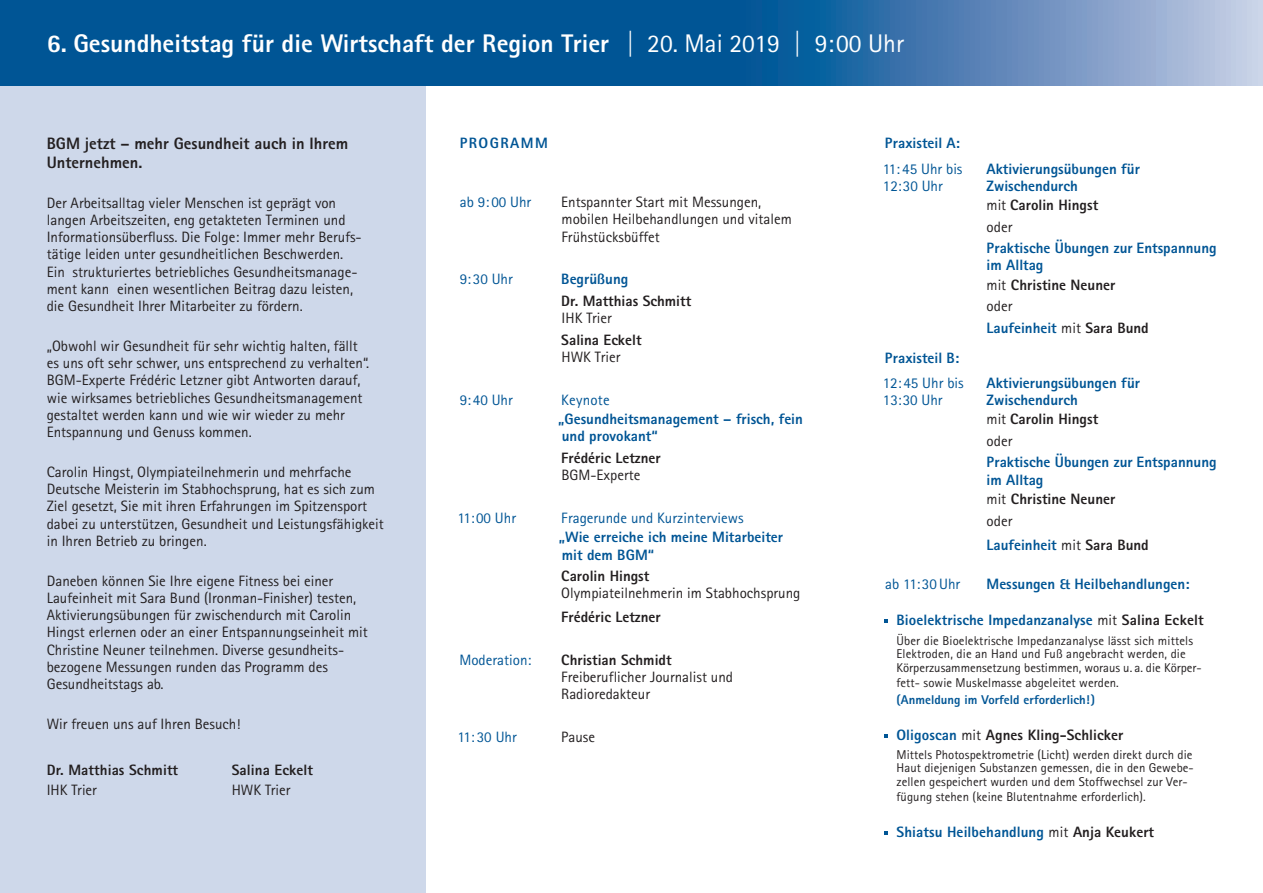
<style>
.page{position:relative;width:1263px;height:893px;background:#fff}
.page>*{position:absolute;margin:0;border:0;box-sizing:border-box;transform-origin:0 0}
.t1{font:800 25.5px "AT Rotis Sans Serif";color:#fff}
.t2{font:800 16.5px/18.8px "AT Rotis Sans Serif";color:#231f20}
.t3{font:15px/17.2px "AT Rotis Sans Serif";color:#231f20}
.t4{font:800 15px/17.2px "AT Rotis Sans Serif";color:#005595}
.t5{font:800 15px/17.2px "AT Rotis Sans Serif";color:#231f20}
.t6{font:15px "AT Rotis Sans Serif";color:#005595}
.t7{font:800 15px "AT Rotis Sans Serif";letter-spacing:.1em;color:#005595}
.t8{font:12.75px/13.5px "AT Rotis Sans Serif";letter-spacing:.005em;color:#231f20}
.s1{font-weight:400}
.s2{font-size:14.25px}
.s3{font-weight:800}
.s4{font-weight:400;color:#231f20}
.s5{color:#231f20}
.s6{font-weight:800;color:#005595}
.s7{color:#005595}
</style>
<div class="page">
<div style="left:0;top:85px;width:425px;height:808px;background:#ced8ea"></div>
<svg style="left:0;top:0;width:1263px;height:85px;background:#276ba4"></svg>
<svg style="left:884px;top:619px;width:4px;height:3px"></svg>
<svg style="left:884px;top:734px;width:4px;height:3px"></svg>
<svg style="left:884px;top:831px;width:4px;height:3px"></svg>
<p class="t1" style="left:47px;top:28px;width:859px">6. Gesundheitstag für die Wirtschaft der Region Trier | <span class="s1">20. Mai 2019 | 9:00 Uhr</span></p>
<p class="t2" style="left:47px;top:134px;width:303px">BGM jetzt – mehr Gesundheit auch in Ihrem<br>Unternehmen.</p>
<p class="t3" style="left:47px;top:194px;width:316px">Der Arbeitsalltag vieler Menschen ist geprägt von langen Arbeitszeiten, eng getakteten Terminen und Informationsüberfluss. Die Folge: Immer mehr Berufs&shy;tätige leiden unter gesundheitlichen Beschwerden.<br>Ein strukturiertes betriebliches Gesundheitsmanage&shy;ment kann einen wesentlichen Beitrag dazu leisten, die Gesundheit Ihrer Mitarbeiter zu fördern.</p>
<p class="t3" style="left:47px;top:337px;width:324px">„Obwohl wir Gesundheit für sehr wichtig halten, fällt es uns oft sehr schwer, uns entsprechend zu verhalten“.<br>BGM-Experte Frédéric Letzner gibt Antworten darauf, wie wirksames betriebliches Gesundheitsmanagement gestaltet werden kann und wie wir wieder zu mehr Entspannung und Genuss kommen.</p>
<p class="t3" style="left:47px;top:463px;width:339px">Carolin Hingst, Olympiateilnehmerin und mehrfache Deutsche Meisterin im Stabhochsprung, hat es sich zum Ziel gesetzt, Sie mit ihren Erfahrungen im Spitzensport dabei zu unterstützen, Gesundheit und Leistungsfähigkeit in Ihren Betrieb zu bringen.</p>
<p class="t3" style="left:47px;top:572px;width:323px">Daneben können Sie Ihre eigene Fitness bei einer Laufeinheit mit Sara Bund (Ironman-Finisher) testen, Aktivierungsübungen für zwischendurch mit Carolin Hingst erlernen oder an einer Entspannungseinheit mit Christine Neuner teilnehmen. Diverse gesundheits&shy;bezogene Messungen runden das Programm des Gesundheitstags ab.</p>
<p class="t3" style="left:47px;top:715px;width:195px">Wir freuen uns auf Ihren Besuch<span class="s2">!</span></p>
<p class="t5" style="left:47px;top:761px;width:133px">Dr. Matthias Schmitt</p>
<p class="t5" style="left:232px;top:761px;width:83px">Salina Eckelt</p>
<p class="t3" style="left:47px;top:781px;width:52px">IHK Trier</p>
<p class="t3" style="left:232px;top:781px;width:60px">HWK Trier</p>
<p class="t7" style="left:460px;top:133px;width:90px">PROGRAMM</p>
<p class="t6" style="left:460px;top:193px;width:73px">ab 9: 00 Uhr</p>
<p class="t3" style="left:561px;top:193px;width:232px">Entspannter Start mit Messungen, mobilen Heilbehandlungen und vitalem<br>Frühstücksbüffet</p>
<p class="t6" style="left:460px;top:271px;width:55px">9:30 Uhr</p>
<p class="t4" style="left:561px;top:271px;width:68px">Begrüßung</p>
<p class="t5" style="left:561px;top:292px;width:131px">Dr. Matthias Schmitt<br><span class="s1">IHK Trier</span></p>
<p class="t5" style="left:561px;top:331px;width:82px">Salina Eckelt<br><span class="s1">HWK Trier</span></p>
<p class="t6" style="left:460px;top:391px;width:55px">9:40 Uhr</p>
<p class="t6" style="left:561px;top:391px;width:50px">Keynote</p>
<p class="t4" style="left:558px;top:410px;width:246px">„Gesundheitsmanagement – frisch, fein und provokant“</p>
<p class="t5" style="left:561px;top:449px;width:101px">Frédéric Letzner<br><span class="s1">BGM-Experte</span></p>
<p class="t6" style="left:458px;top:509px;width:60px">11:00 Uhr</p>
<p class="t6" style="left:561px;top:509px;width:184px">Fragerunde und Kurzinterviews</p>
<p class="t4" style="left:559px;top:528px;width:226px">„Wie erreiche ich meine Mitarbeiter mit dem BGM“</p>
<p class="t3" style="left:561px;top:567px;width:241px"><span class="s3">Carolin Hingst<br></span>Olympiateilnehmerin im Stabhochsprung</p>
<p class="t5" style="left:561px;top:608px;width:101px">Frédéric Letzner</p>
<p class="t6" style="left:459px;top:651px;width:73px">Moderation:</p>
<p class="t3" style="left:561px;top:651px;width:173px"><span class="s3">Christian Schmidt<br></span>Freiberuflicher Journalist und<br>Radioredakteur</p>
<p class="t6" style="left:458px;top:728px;width:61px">11: 30 Uhr</p>
<p class="t3" style="left:561px;top:728px;width:35px">Pause</p>
<p class="t4" style="left:885px;top:134px;width:77px">Praxisteil A:</p>
<p class="t6" style="left:883px;top:160px;width:81px">11: 45 Uhr bis</p>
<p class="t4" style="left:986px;top:160px;width:155px">Aktivierungsübungen für</p>
<p class="t6" style="left:883px;top:177px;width:61px">12:30 Uhr</p>
<p class="t4" style="left:986px;top:177px;width:93px">Zwischendurch</p>
<p class="t5" style="left:986px;top:196px;width:113px"><span class="s1">mit</span> Carolin Hingst</p>
<p class="t3" style="left:986px;top:218px;width:27px">oder</p>
<p class="t4" style="left:986px;top:239px;width:232px">Praktische Übungen zur Entspannung im Alltag</p>
<p class="t5" style="left:986px;top:276px;width:130px"><span class="s1">mit</span> Christine Neuner</p>
<p class="t3" style="left:986px;top:298px;width:27px">oder</p>
<p class="t4" style="left:986px;top:319px;width:164px">Laufeinheit <span class="s4">mit</span> <span class="s5">Sara Bund</span></p>
<p class="t4" style="left:885px;top:349px;width:76px">Praxisteil B:</p>
<p class="t6" style="left:883px;top:374px;width:82px">12:45 Uhr bis</p>
<p class="t4" style="left:986px;top:374px;width:155px">Aktivierungsübungen für</p>
<p class="t6" style="left:883px;top:391px;width:61px">13:30 Uhr</p>
<p class="t4" style="left:986px;top:391px;width:93px">Zwischendurch</p>
<p class="t5" style="left:986px;top:410px;width:113px"><span class="s1">mit</span> Carolin Hingst</p>
<p class="t3" style="left:986px;top:432px;width:27px">oder</p>
<p class="t4" style="left:986px;top:453px;width:232px">Praktische Übungen zur Entspannung im Alltag</p>
<p class="t5" style="left:986px;top:490px;width:130px"><span class="s1">mit</span> Christine Neuner</p>
<p class="t3" style="left:986px;top:512px;width:27px">oder</p>
<p class="t4" style="left:986px;top:536px;width:164px">Laufeinheit <span class="s4">mit</span> <span class="s5">Sara Bund</span></p>
<p class="t6" style="left:885px;top:575px;width:77px">ab 11:30 Uhr</p>
<p class="t4" style="left:986px;top:575px;width:205px">Messungen &amp; Heilbehandlungen:</p>
<p class="t4" style="left:896px;top:611px;width:309px">Bioelektrische Impedanzanalyse <span class="s4">mit</span> <span class="s5">Salina Eckelt</span></p>
<p class="t8" style="left:896px;top:633px;width:307px">Über die Bioelektrische Impedanzanalyse lässt sich mittels<br>Elektroden, die an Hand und Fuß angebracht werden, die<br>Körperzusammensetzung bestimmen, woraus u. a. die Körper-</p>
<p class="t8" style="left:896px;top:673px;width:224px;line-height:17.2px">fett- sowie Muskelmasse abgeleitet werden. <span class="s6">(Anmeldung im Vorfeld erforderlich!)</span></p>
<p class="t5" style="left:896px;top:726px;width:228px"><span class="s7">Oligoscan</span> <span class="s1">mit</span> Agnes Kling-Schlicker</p>
<p class="t8" style="left:896px;top:748px;width:299px;text-align:justify">Mittels Photospektrometrie (Licht) werden direkt durch die Haut diejenigen Substanzen gemessen, die in den Gewebe&shy;zellen gespeichert wurden und dem Stoffwechsel zur Ver-</p>
<p class="t8" style="left:896px;top:790px;width:251px">fügung stehen (keine Blutentnahme erforderlich).</p>
<p class="t4" style="left:896px;top:823px;width:259px">Shiatsu Heilbehandlung <span class="s4">mit</span> <span class="s5">Anja Keukert</span></p>
</div>
